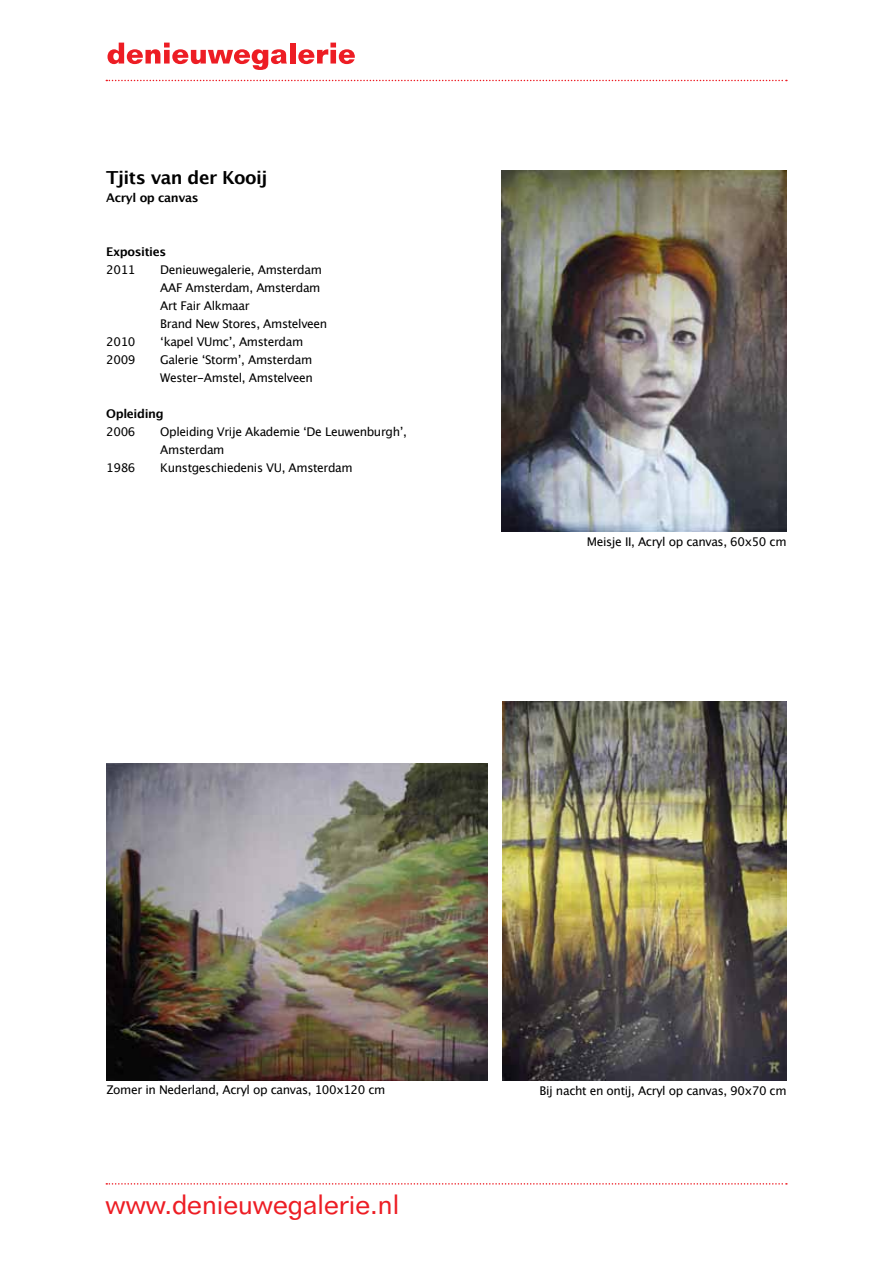
<style>
.page{position:relative;width:893px;height:1263px;background:#fff}
.page>*{position:absolute;margin:0;border:0;box-sizing:border-box;transform-origin:0 0}
.t1{font:27.45px "Folio BT";color:#ed1d24}
.t2{font:700 18px "Lucida Grande";letter-spacing:-.03em;color:#000}
.t3{font:12px/18px "Lucida Grande";letter-spacing:-.03em;color:#000}
.t4{font:700 12px "Lucida Grande";letter-spacing:-.03em;color:#000}
</style>
<div class="page">
<svg style="left:107px;top:43px;width:180px;height:27px"></svg>
<div style="left:290px;top:43px;width:6px;height:21px;background:#ed1d24"></div>
<svg style="left:298px;top:43px;width:57px;height:21px"></svg>
<svg style="left:106px;top:80px;width:681px;height:1px"></svg>
<svg style="left:106px;top:1183px;width:681px;height:1px"></svg>
<img style="left:502px;top:170px;width:285px;height:361px">
<img style="left:106px;top:763px;width:381px;height:317px">
<img style="left:503px;top:702px;width:284px;height:378px">
<h2 class="t2" style="left:106px;top:163px;width:163px">Tjits van der Kooij</h2>
<p class="t4" style="left:106px;top:188px;width:94px">Acryl op canvas</p>
<p class="t4" style="left:106px;top:242px;width:61px">Exposities</p>
<p class="t3" style="left:106px;top:261px;width:31px">2011</p>
<p class="t3" style="left:160px;top:261px;width:168px">Denieuwegalerie, Amsterdam<br>AAF Amsterdam, Amsterdam<br>Art Fair Alkmaar<br>Brand New Stores, Amstelveen</p>
<p class="t3" style="left:106px;top:333px;width:31px">2010</p>
<p class="t3" style="left:160px;top:333px;width:144px">‘kapel VUmc’, Amsterdam</p>
<p class="t3" style="left:106px;top:351px;width:31px">2009</p>
<p class="t3" style="left:160px;top:351px;width:154px">Galerie ‘Storm’, Amsterdam<br>Wester-Amstel, Amstelveen</p>
<p class="t4" style="left:106px;top:404px;width:59px">Opleiding</p>
<p class="t3" style="left:106px;top:423px;width:31px">2006</p>
<p class="t3" style="left:160px;top:423px;width:248px">Opleiding Vrije Akademie ‘De Leuwenburgh’,<br>Amsterdam</p>
<p class="t3" style="left:106px;top:459px;width:31px">1986</p>
<p class="t3" style="left:160px;top:459px;width:194px">Kunstgeschiedenis VU, Amsterdam</p>
<p class="t3" style="left:587px;top:533px;width:201px">Meisje II, Acryl op canvas, 60x50 cm</p>
<p class="t3" style="left:106px;top:1081px;width:281px">Zomer in Nederland, Acryl op canvas, 100x120 cm</p>
<p class="t3" style="left:540px;top:1082px;width:249px">Bij nacht en ontij, Acryl op canvas, 90x70 cm</p>
<h1 class="t1" style="left:106px;top:1187px;width:295px">www.denieuwegalerie.nl</h1>
</div>
